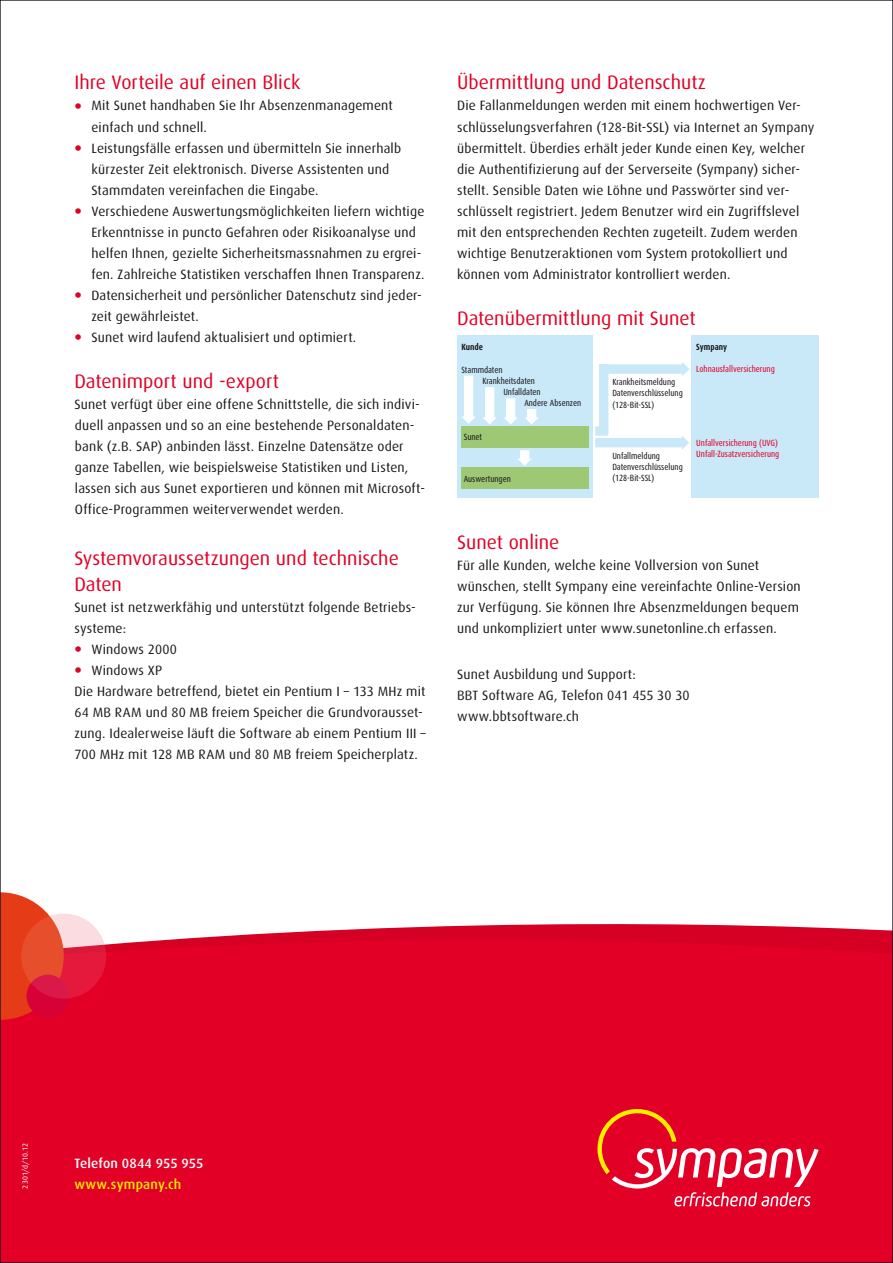
<style>
.page{position:relative;width:893px;height:1263px;background:#fff}
.page>*{position:absolute;margin:0;border:0;box-sizing:border-box;transform-origin:0 0}
.t1{font:19.5px/25.5px "Dax";color:#e20026}
.t2{font:13.5px/21px "Dax";letter-spacing:.015em;color:#1a171c}
.t3{font:500 13.5px "Dax";letter-spacing:.005em;color:#fff}
.t4{font:500 13.5px "Dax";letter-spacing:.02em;color:#ffed00}
.t5{font:9px/11.2px "Dax Condensed";color:#1a171c}
.t6{font:9px/11.2px "Dax Condensed";color:#e20026}
.t7{font:700 9px "Dax Condensed";color:#1a171c}
.t8{font:7.5px "Dax";letter-spacing:.005em;color:#fff}
.s1{font-family:"Dax Bold Expert";font-size:17.25px;color:#e20026}
</style>
<div class="page">
<svg style="left:93px;top:924px;width:798px;height:16px;fill:#d50024"></svg>
<div style="left:2px;top:940px;width:889px;height:321px;background:#e20026"></div>
<svg style="left:2px;top:892px;width:62px;height:128px"></svg>
<div style="left:27px;top:975px;width:42px;height:42px;background:#d70037;border-radius:50%"></div>
<svg style="left:21px;top:913px;width:85px;height:86px;background:#e8555a"></svg>
<div style="left:586px;top:1101px;width:244px;height:112px;background:#e20026"></div>
<svg style="left:597px;top:1109px;width:222px;height:97px"></svg>
<div style="left:457px;top:336px;width:135px;height:162px;background:#c9e9f8"></div>
<div style="left:691px;top:336px;width:128px;height:162px;background:#c9e9f8"></div>
<div style="left:461px;top:426px;width:128px;height:21px;background:#9fc874"></div>
<div style="left:461px;top:468px;width:128px;height:21px;background:#9fc874"></div>
<svg style="left:518px;top:450px;width:14px;height:16px"></svg>
<svg style="left:608px;top:362px;width:81px;height:14px"></svg>
<div style="left:595px;top:426px;width:13px;height:10px;background:#c9e9f8"></div>
<div style="left:599px;top:364px;width:9px;height:70px;background:#c9e9f8"></div>
<svg style="left:595px;top:435px;width:94px;height:15px"></svg>
<svg style="left:462px;top:376px;width:14px;height:48px"></svg>
<svg style="left:483px;top:387px;width:14px;height:38px"></svg>
<svg style="left:504px;top:398px;width:14px;height:27px"></svg>
<svg style="left:525px;top:409px;width:14px;height:16px"></svg>
<h1 class="t1" style="left:74px;top:70px;width:227px">Ihre Vorteile auf einen Blick</h1>
<p class="t2" style="left:91px;top:95px;width:303px;text-indent:-17px"><span class="s1">•</span> Mit Sunet handhaben Sie Ihr Absenzenmanagement einfach und schnell.</p>
<p class="t2" style="left:91px;top:137px;width:311px;text-indent:-17px"><span class="s1">•</span> Leistungsfälle erfassen und übermitteln Sie innerhalb kürzester Zeit elektronisch. Diverse Assistenten und<br>Stammdaten vereinfachen die Eingabe.</p>
<p class="t2" style="left:91px;top:200px;width:335px;text-indent:-17px"><span class="s1">•</span> Verschiedene Auswertungsmöglichkeiten liefern wichtige Erkenntnisse in puncto Gefahren oder Risikoanalyse und helfen Ihnen, gezielte Sicherheitsmassnahmen zu ergrei&shy;fen. Zahlreiche Statistiken verschaffen Ihnen Transparenz.</p>
<p class="t2" style="left:91px;top:284px;width:332px;text-indent:-17px"><span class="s1">•</span> Datensicherheit und persönlicher Datenschutz sind jeder&shy;zeit gewährleistet.</p>
<p class="t2" style="left:74px;top:326px;width:283px"><span class="s1">•</span> Sunet wird laufend aktualisiert und optimiert.</p>
<h1 class="t1" style="left:74px;top:369px;width:206px">Datenimport und -export</h1>
<p class="t2" style="left:74px;top:394px;width:350px">Sunet verfügt über eine offene Schnittstelle, die sich indivi&shy;duell anpassen und so an eine bestehende Personaldaten&shy;bank (z.B. SAP) anbinden lässt. Einzelne Datensätze oder ganze Tabellen, wie beispielsweise Statistiken und Listen, lassen sich aus Sunet exportieren und können mit Microsoft-Office-Programmen weiterverwendet werden.</p>
<h1 class="t1" style="left:74px;top:546px;width:326px">Systemvoraussetzungen und technische<br>Daten</h1>
<p class="t2" style="left:74px;top:596px;width:343px">Sunet ist netzwerkfähig und unterstützt folgende Betriebs&shy;systeme:</p>
<p class="t2" style="left:74px;top:638px;width:104px"><span class="s1">•</span> Windows 2000</p>
<p class="t2" style="left:74px;top:659px;width:353px"><span class="s1">•</span> Windows XP<br>Die Hardware betreffend, bietet ein Pentium I – 133 MHz mit 64 MB RAM und 80 MB freiem Speicher die Grundvorausset&shy;zung. Idealerweise läuft die Software ab einem Pentium III – 700 MHz mit 128 MB RAM und 80 MB freiem Speicherplatz.</p>
<h1 class="t1" style="left:457px;top:70px;width:250px">Übermittlung und Datenschutz</h1>
<p class="t2" style="left:457px;top:95px;width:359px">Die Fallanmeldungen werden mit einem hochwertigen Ver&shy;schlüsselungsverfahren (128-Bit-SSL) via Internet an Sympany übermittelt. Überdies erhält jeder Kunde einen Key, welcher die Authentifizierung auf der Serverseite (Sympany) sicher&shy;stellt. Sensible Daten wie Löhne und Passwörter sind ver&shy;schlüsselt registriert. Jedem Benutzer wird ein Zugriffslevel mit den entsprechenden Rechten zugeteilt. Zudem werden wichtige Benutzeraktionen vom System protokolliert und können vom Administrator kontrolliert werden.</p>
<h1 class="t1" style="left:457px;top:306px;width:240px">Datenübermittlung mit Sunet</h1>
<p class="t7" style="left:461px;top:342px;width:23px">Kunde</p>
<p class="t5" style="left:461px;top:364px;width:43px">Stammdaten</p>
<p class="t5" style="left:482px;top:375px;width:54px">Krankheitsdaten</p>
<p class="t5" style="left:503px;top:387px;width:39px">Unfalldaten</p>
<p class="t5" style="left:524px;top:398px;width:58px">Andere Absenzen</p>
<p class="t5" style="left:464px;top:432px;width:20px">Sunet</p>
<p class="t5" style="left:464px;top:473px;width:49px">Auswertungen</p>
<p class="t5" style="left:612px;top:376px;width:72px">Krankheitsmeldung<br>Datenverschlüsselung (128-Bit-SSL)</p>
<p class="t5" style="left:612px;top:450px;width:72px">Unfallmeldung<br>Datenverschlüsselung (128-Bit-SSL)</p>
<p class="t7" style="left:696px;top:342px;width:32px">Sympany</p>
<p class="t6" style="left:696px;top:363px;width:80px">Lohnausfallversicherung</p>
<p class="t6" style="left:696px;top:437px;width:84px">Unfallversicherung (UVG)<br>Unfall-Zusatzversicherung</p>
<h1 class="t1" style="left:457px;top:529px;width:104px">Sunet online</h1>
<p class="t2" style="left:457px;top:554px;width:345px">Für alle Kunden, welche keine Vollversion von Sunet wünschen, stellt Sympany eine vereinfachte Online-Version zur Verfügung. Sie können Ihre Absenzmeldungen bequem und unkompliziert unter www.sunetonline.ch erfassen.</p>
<p class="t2" style="left:457px;top:664px;width:234px">Sunet Ausbildung und Support:<br>BBT Software AG, Telefon 041 455 30 30 www.bbtsoftware.ch</p>
<p class="t8" style="left:21px;top:1188px;width:47px;rotate:-90deg">2301/d/10.12</p>
<p class="t3" style="left:74px;top:1155px;width:131px">Telefon 0844 955 955</p>
<p class="t4" style="left:74px;top:1176px;width:109px">www.sympany.ch</p>
</div>
